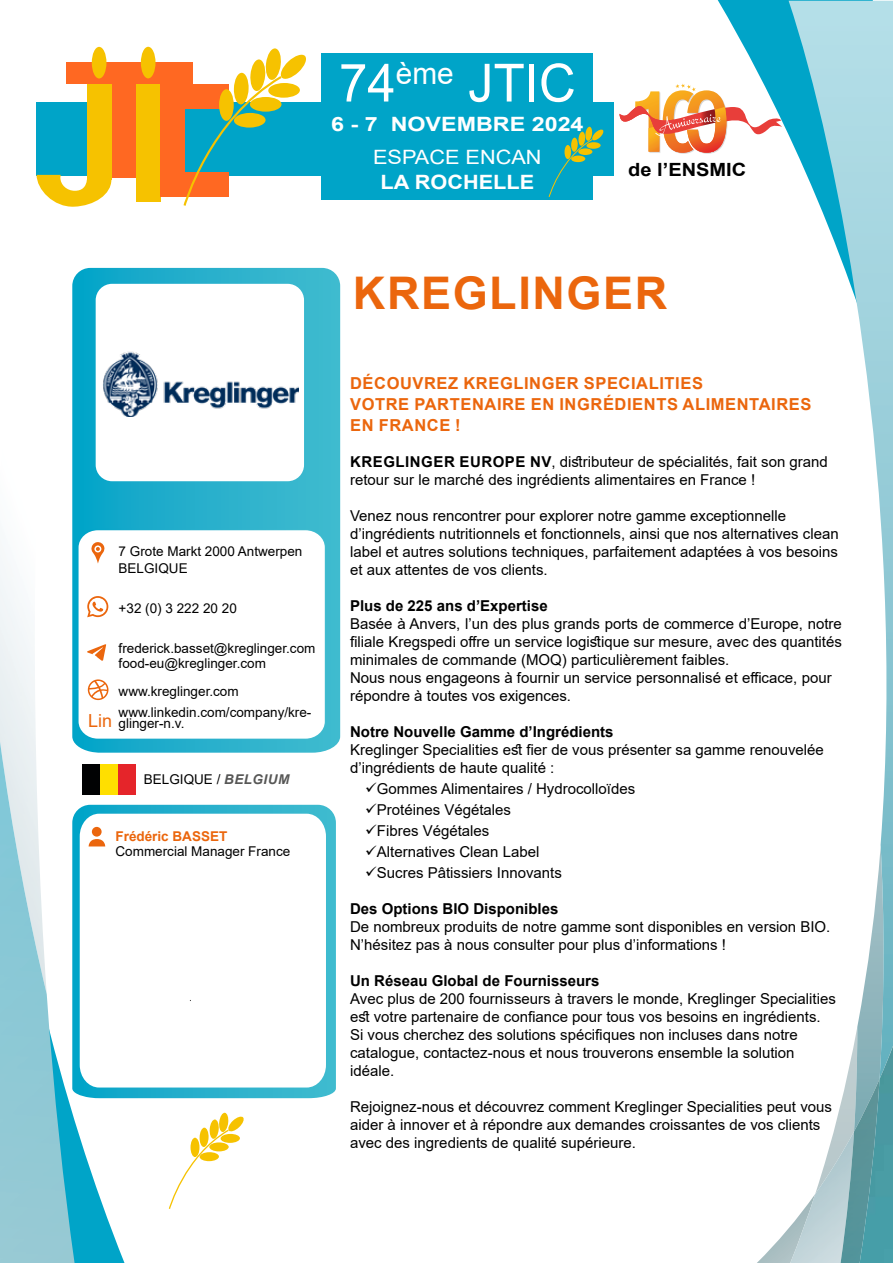
<style>
.page{position:relative;width:893px;height:1263px;background:#fff}
.page>*{position:absolute;margin:0;border:0;box-sizing:border-box;transform-origin:0 0}
.t1{font:52.65px "Arial";color:#fff}
.t2{font:700 45px "Arial";letter-spacing:.035em;color:#eb660d}
.t3{font:30.75px "Arial";color:#fff}
.t4{font:700 19.8px "Arial";color:#fff;scale:1.18 1}
.t5{font:19.8px "Arial";color:#fff;scale:1.1 1}
.t6{font:700 19.8px "Arial";color:#fff;scale:1.1 1}
.t7{font:700 18.15px "Arial";color:#000;scale:1.1 1}
.t8{font:18px "Arial";color:#eb660d}
.t9{font:700 16.5px/21px "Arial";letter-spacing:.035em;color:#eb660d}
.t10{font:15px/18px "Arial";color:#000}
.t11{font:700 15px "Arial";color:#000}
.t12{font:13.5px/16.2px "Arial";color:#000}
.t13{font:700 13.5px "Arial";color:#eb660d}
.s1{font-weight:700;font-style:italic;color:#575756}
.s2{font-weight:700}
</style>
<div class="page">
<svg style="left:75px;top:805px;width:261px;height:293px;background:#35b6ce"></svg>
<svg style="left:75px;top:994px;width:49px;height:269px"></svg>
<img style="left:0;top:742px;width:75px;height:521px">
<svg style="left:718px;top:0;width:175px;height:136px;fill:#00a4c8"></svg>
<svg style="left:757px;top:1103px;width:84px;height:160px"></svg>
<img style="left:789px;top:1px;width:104px;height:1078px">
<img style="left:790px;top:1131px;width:51px;height:132px">
<img style="left:841px;top:1079px;width:19px;height:184px">
<img style="left:860px;top:1046px;width:33px;height:217px">
<svg style="left:72px;top:268px;width:268px;height:485px;background:#2bb2cd"></svg>
<svg style="left:76px;top:527px;width:252px;height:215px;background:#29b1cd"></svg>
<svg style="left:80px;top:814px;width:246px;height:273px"></svg>
<div style="left:92px;top:827px;width:10px;height:10px;background:#eb660d;border-radius:50%"></div>
<svg style="left:89px;top:839px;width:16px;height:7px"></svg>
<svg style="left:168px;top:1112px;width:76px;height:97px"></svg>
<div style="left:96px;top:284px;width:208px;height:197px;background:#fff;border-radius:16px"></div>
<div style="left:36px;top:102px;width:578px;height:74px;background:#00a4c8"></div>
<div style="left:66px;top:63px;width:127px;height:21px;background:#ff6822"></div>
<div style="left:111px;top:67px;width:25px;height:111px;background:#ff6822"></div>
<div style="left:141px;top:47px;width:15px;height:31px;background:#f6c200;border-radius:50%"></div>
<div style="left:136px;top:84px;width:24px;height:118px;background:#f6c200"></div>
<div style="left:160px;top:87px;width:25px;height:106px;background:#ff6822"></div>
<div style="left:160px;top:84px;width:68px;height:25px;background:#ff6822"></div>
<div style="left:160px;top:173px;width:68px;height:24px;background:#ff6822"></div>
<div style="left:92px;top:47px;width:14px;height:31px;background:#f6c200;border-radius:50%"></div>
<svg style="left:37px;top:175px;width:74px;height:32px"></svg>
<div style="left:87px;top:84px;width:24px;height:96px;background:#f6c200"></div>
<svg style="left:182px;top:48px;width:124px;height:158px"></svg>
<div style="left:321px;top:54px;width:272px;height:146px;background:#00a4c8"></div>
<svg style="left:548px;top:127px;width:56px;height:70px"></svg>
<svg style="left:619px;top:84px;width:163px;height:70px"></svg>
<svg style="left:79px;top:530px;width:246px;height:209px"></svg>
<svg style="left:87px;top:644px;width:19px;height:17px"></svg>
<svg style="left:88px;top:679px;width:20px;height:21px"></svg>
<svg style="left:91px;top:542px;width:14px;height:21px"></svg>
<div style="left:94px;top:545px;width:7px;height:7px;border:2px solid #fff;border-radius:50%"></div>
<svg style="left:87px;top:596px;width:21px;height:21px"></svg>
<img style="left:103px;top:351px;width:196px;height:66px">
<div style="left:83px;top:764px;width:17px;height:31px;background:#010203"></div>
<div style="left:100px;top:764px;width:18px;height:31px;background:#ffdf00"></div>
<div style="left:118px;top:764px;width:18px;height:31px;background:#e5252a"></div>
<h3 class="t3" style="left:396px;top:52px;width:59px">ème</h3>
<h1 class="t1" style="left:468px;top:47px;width:109px">JTIC</h1>
<h1 class="t1" style="left:339px;top:47px;width:58px">74</h1>
<h3 class="t4" style="left:391px;top:110px;width:165px">NOVEMBRE 2024</h3>
<h3 class="t4" style="left:331px;top:110px;width:41px">6 7-</h3>
<h3 class="t5" style="left:373px;top:143px;width:155px">ESPACE ENCAN</h3>
<h3 class="t6" style="left:381px;top:168px;width:141px">LA ROCHELLE</h3>
<p class="t7" style="left:628px;top:157px;width:109px">de ’l ENSMIC</p>
<p class="t12" style="left:119px;top:543px;width:185px">7 Grote Markt 2000 Antwerpen<br>BELGIQUE</p>
<p class="t12" style="left:119px;top:600px;width:120px">+32 3(0) 222 20 20</p>
<p class="t12" style="left:119px;top:641px;width:198px;line-height:15px">frederick.basset@kreglinger.com food-eu@kreglinger.com</p>
<p class="t12" style="left:119px;top:683px;width:122px">www.kreglinger.com</p>
<p class="t12" style="left:119px;top:715px;width:67px">glinger .v.n-</p>
<p class="t12" style="left:119px;top:704px;width:194px">www.linkedin.com/company/kre-</p>
<p class="t8" style="left:88px;top:708px;width:26px">Lin</p>
<p class="t12" style="left:144px;top:771px;width:147px">BELGIQUE / <span class="s1">BELGIUM</span></p>
<p class="t13" style="left:116px;top:827px;width:113px">Frédéric BASSET</p>
<p class="t12" style="left:116px;top:843px;width:176px">Commercial Manager France</p>
<h2 class="t2" style="left:353px;top:262px;width:316px">KREGLINGER</h2>
<p class="t9" style="left:350px;top:373px;width:463px">DÉCOUVREZ KREGLINGER SPECIALITIES<br>VOTRE PARTENAIRE EN INGRÉDIENTS ALIMENTAIRES<br>EN FRANCE !</p>
<p class="t10" style="left:350px;top:453px;width:479px"><span class="s2">KREGLINGER EUROPE NV</span>, distributeur de spécialités, fait son grand retour sur le marché des ingrédients alimentaires en France !</p>
<p class="t10" style="left:350px;top:507px;width:490px">Venez nous rencontrer pour explorer notre gamme exceptionnelle<br>’d ingrédients nutritionnels et fonctionnels, ainsi que nos alternatives clean label et autres solutions techniques, parfaitement adaptées à vos besoins et aux attentes de vos clients.</p>
<p class="t11" style="left:350px;top:595px;width:199px">Plus de 225 ans d’Expertise</p>
<p class="t10" style="left:350px;top:615px;width:493px">Basée à Anvers ’l, un des plus grands ports de commerce ’d Europe, notre filiale Kregspedi offre un service logistique sur mesure, avec des quantités minimales de commande (MOQ) particulièrement faibles.<br>Nous nous engageons à fournir un service personnalisé et efficace, pour répondre à toutes vos exigences.</p>
<p class="t11" style="left:350px;top:721px;width:265px">Notre Nouvelle Gamme d’Ingrédients</p>
<p class="t10" style="left:350px;top:741px;width:475px">Kreglinger Specialities est fier de vous présenter sa gamme renouvelée ’d ingrédients de haute qualité :</p>
<p class="t10" style="left:365px;top:780px;width:272px">✓Gommes Alimentaires / Hydrocolloïdes</p>
<p class="t10" style="left:365px;top:801px;width:148px">✓Protéines Végétales</p>
<p class="t10" style="left:365px;top:822px;width:126px">✓Fibres Végétales</p>
<p class="t10" style="left:365px;top:843px;width:176px">✓Alternatives Clean Label</p>
<p class="t10" style="left:365px;top:864px;width:198px">✓Sucres Pâtissiers Innovants</p>
<p class="t11" style="left:350px;top:898px;width:210px">Des Options BIO Disponibles</p>
<p class="t10" style="left:350px;top:918px;width:482px">De nombreux produits de notre gamme sont disponibles en version BIO.<br>N’hésitez pas à nous consulter pour plus ’d informations !</p>
<p class="t11" style="left:350px;top:970px;width:251px">Un Réseau Global de Fournisseurs</p>
<p class="t10" style="left:350px;top:990px;width:487px">Avec plus de 200 fournisseurs à travers le monde, Kreglinger Specialities est votre partenaire de confiance pour tous vos besoins en ingrédients.<br>Si vous cherchez des solutions spécifiques non incluses dans notre catalogue, contactez-nous et nous trouverons ensemble la solution idéale.</p>
<p class="t10" style="left:350px;top:1098px;width:483px">Rejoignez-nous et découvrez comment Kreglinger Specialities peut vous aider à innover et à répondre aux demandes croissantes de vos clients avec des ingredients de qualité supérieure.</p>
</div>
